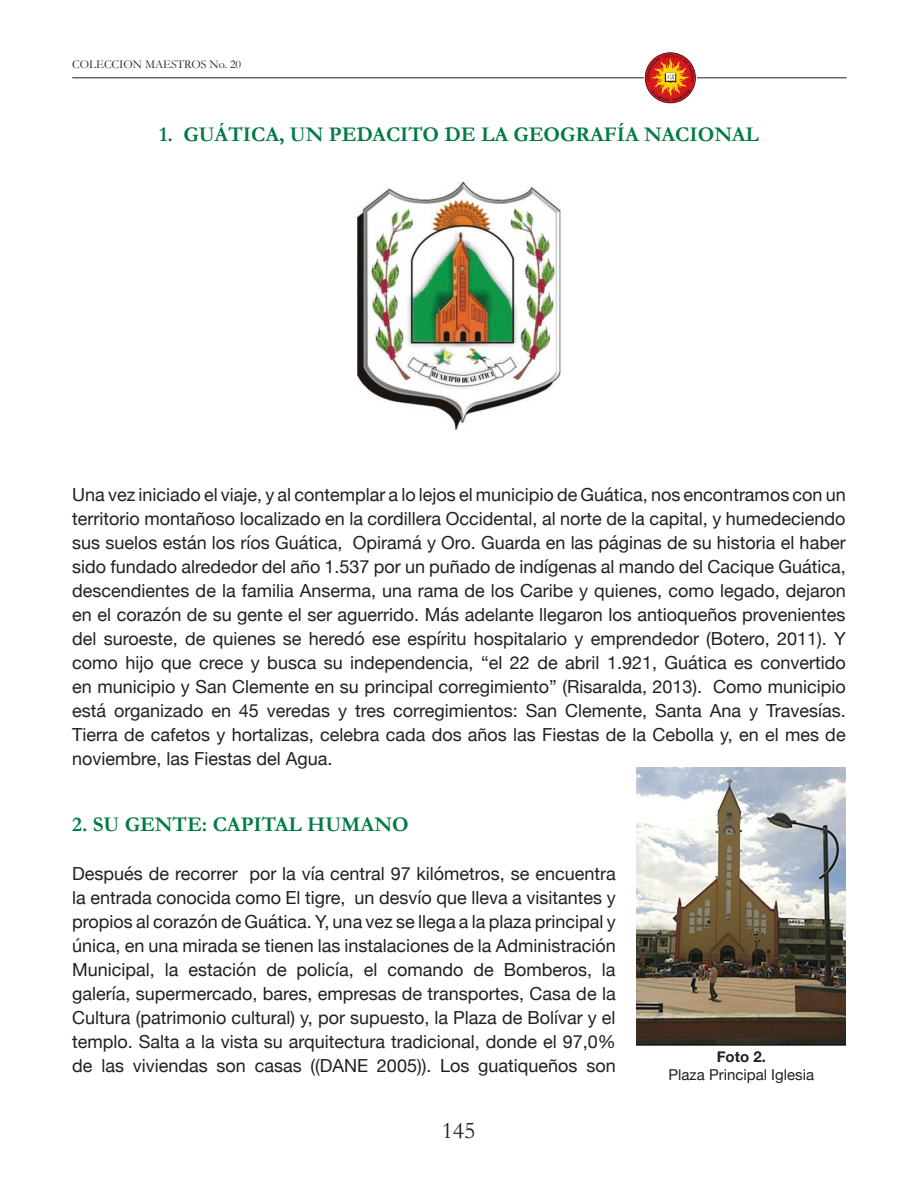
<style>
.page{position:relative;width:918px;height:1188px;background:#fff}
.page>*{position:absolute;margin:0;border:0;box-sizing:border-box;transform-origin:0 0}
.t1{font:24px "Garamond";color:#231f20}
.t2{font:700 21px "Garamond";color:#007b43}
.t3{font:18px/24px "Helvetica Neue";color:#231f20;text-align:justify}
.t4{font:15px "Helvetica Neue";color:#231f20}
.t5{font:700 15px "Helvetica Neue";color:#231f20}
.t6{font:12px "Garamond";color:#231f20}
</style>
<div class="page">
<hr style="left:72px;top:77px;width:775px;height:1px;background:#231f20">
<svg style="left:644px;top:52px;width:53px;height:52px"></svg>
<img style="left:637px;top:768px;width:209px;height:278px">
<img style="left:358px;top:183px;width:202px;height:247px">
<p class="t6" style="left:72px;top:57px;width:170px">COLECCION MAESTROS No. 20</p>
<p class="t2" style="left:159px;top:122px;width:601px">1. GUÁTICA, UN PEDACITO DE LA GEOGRAFÍA NACIONAL</p>
<p class="t3" style="left:72px;top:484px;width:775px">Una vez iniciado el viaje, y al contemplar a lo lejos el municipio de Guática, nos encontramos con un territorio montañoso localizado en la cordillera Occidental, al norte de la capital, y humedeciendo sus suelos están los ríos Guática, Opiramá y Oro. Guarda en las páginas de su historia el haber sido fundado alrededor del año 1.537 por un puñado de indígenas al mando del Cacique Guática, descendientes de la familia Anserma, una rama de los Caribe y quienes, como legado, dejaron en el corazón de su gente el ser aguerrido. Más adelante llegaron los antioqueños provenientes del suroeste, de quienes se heredó ese espíritu hospitalario y emprendedor (Botero, 2011). Y como hijo que crece y busca su independencia, “el 22 de abril 1.921, Guática es convertido en municipio y San Clemente en su principal corregimiento” (Risaralda, 2013). Como municipio está organizado en 45 veredas y tres corregimientos: San Clemente, Santa Ana y Travesías.<br>Tierra de cafetos y hortalizas, celebra cada dos años las Fiestas de la Cebolla y, en el mes de noviembre, las Fiestas del Agua.</p>
<p class="t2" style="left:72px;top:812px;width:338px">2. SU GENTE: CAPITAL HUMANO</p>
<p class="t3" style="left:72px;top:863px;width:545px">Después de recorrer por la vía central 97 kilómetros, se encuentra la entrada conocida como El tigre, un desvío que lleva a visitantes y propios al corazón de Guática. Y, una vez se llega a la plaza principal y única, en una mirada se tienen las instalaciones de la Administración Municipal, la estación de policía, el comando de Bomberos, la galería, supermercado, bares, empresas de transportes, Casa de la Cultura (patrimonio cultural) y, por supuesto, la Plaza de Bolívar y el templo. Salta a la vista su arquitectura tradicional, donde el 97,0% de las viviendas son casas ((DANE 2005)). Los guatiqueños son</p>
<h1 class="t1" style="left:442px;top:1116px;width:35px">145</h1>
<p class="t5" style="left:717px;top:1044px;width:51px">Foto 2.</p>
<p class="t4" style="left:669px;top:1063px;width:147px">Plaza Principal Iglesia</p>
</div>
